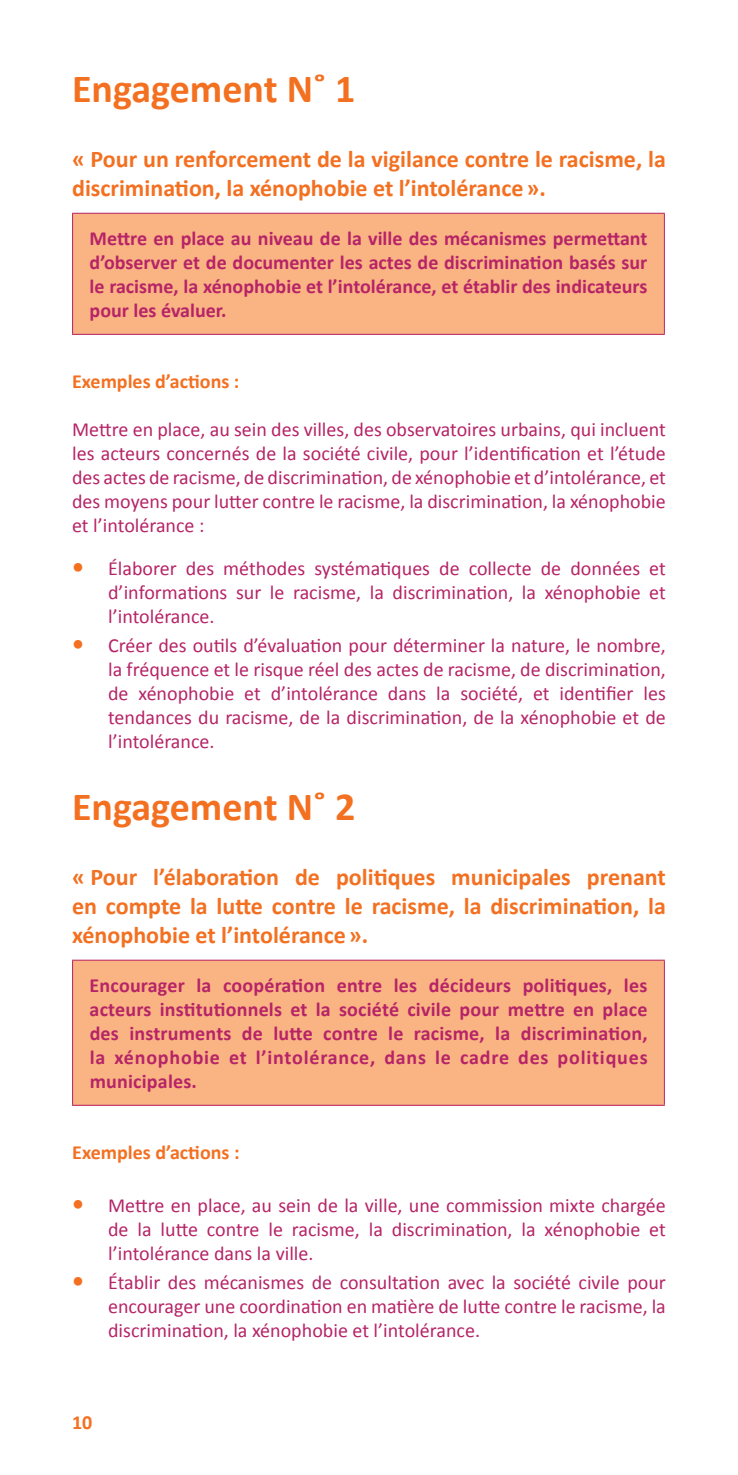
<style>
.page{position:relative;width:738px;height:1475px;background:#fff}
.page>*{position:absolute;margin:0;border:0;box-sizing:border-box;transform-origin:0 0}
.t1{font:700 40px "Calibri";color:#f37021}
.t2{font:700 24px/28.8px "Calibri";color:#f37021}
.t3{font:20px/24px "Calibri";color:#b62467;text-align:justify}
.t4{font:700 20px/24px "Calibri";letter-spacing:.005em;color:#b62467;text-align:justify}
.t5{font:700 20px "Calibri";color:#f37021}
.s1{font-weight:700;font-size:24px;color:#f37021}
</style>
<div class="page">
<div style="left:72px;top:213px;width:592px;height:121px;background:#fab383"></div>
<hr style="left:72px;top:213px;width:592px;height:1px;background:#b62467">
<hr style="left:72px;top:214px;width:1px;height:120px;background:#b62467">
<hr style="left:663px;top:214px;width:1px;height:120px;background:#b62467">
<hr style="left:72px;top:334px;width:592px;height:1px;background:#b62467">
<div style="left:72px;top:960px;width:592px;height:145px;background:#fab383"></div>
<hr style="left:72px;top:959px;width:592px;height:1px;background:#b62467">
<hr style="left:72px;top:960px;width:1px;height:144px;background:#b62467">
<hr style="left:663px;top:960px;width:1px;height:144px;background:#b62467">
<hr style="left:72px;top:1104px;width:592px;height:1px;background:#b62467">
<h1 class="t1" style="left:72px;top:64px;width:285px">Engagement N˚ 1</h1>
<p class="t2" style="left:72px;top:143px;width:595px">« Pour un renforcement de la vigilance contre le racisme, la discrimination, la xénophobie et l’intolérance».</p>
<p class="t4" style="left:90px;top:226px;width:559px">Mettre en place au niveau de la ville des mécanismes permettant d’observer et de documenter les actes de discrimination basés sur le racisme, la xénophobie et l’intolérance, et établir des indicateurs pour les évaluer.</p>
<p class="t5" style="left:72px;top:369px;width:169px">Exemples d’actions :</p>
<p class="t3" style="left:72px;top:416px;width:594px">Mettre en place, au sein des villes, des observatoires urbains, qui incluent les acteurs concernés de la société civile, pour l’identification et l’étude des actes de racisme, de discrimination, de xénophobie et d’intolérance, et des moyens pour lutter contre le racisme, la discrimination, la xénophobie et l’intolérance :</p>
<p class="t3" style="left:108px;top:555px;width:558px;text-indent:-36px"><span class="s1">•</span> Élaborer des méthodes systématiques de collecte de données et d’informations sur le racisme, la discrimination, la xénophobie et l’intolérance.</p>
<p class="t3" style="left:108px;top:632px;width:559px;text-indent:-36px"><span class="s1">•</span> Créer des outils d’évaluation pour déterminer la nature, le nombre, la fréquence et le risque réel des actes de racisme, de discrimination, de xénophobie et d’intolérance dans la société, et identifier les tendances du racisme, de la discrimination, de la xénophobie et de l’intolérance.</p>
<h1 class="t1" style="left:72px;top:782px;width:285px">Engagement N˚ 2</h1>
<p class="t2" style="left:72px;top:861px;width:595px;text-align:justify">« Pour l’élaboration de politiques municipales prenant en compte la lutte contre le racisme, la discrimination, la xénophobie et l’intolérance».</p>
<p class="t4" style="left:89px;top:972px;width:559px">Encourager la coopération entre les décideurs politiques, les acteurs institutionnels et la société civile pour mettre en place des instruments de lutte contre le racisme, la discrimination, la xénophobie et l’intolérance, dans le cadre des politiques municipales.</p>
<p class="t5" style="left:72px;top:1139px;width:169px">Exemples d’actions :</p>
<p class="t3" style="left:108px;top:1191px;width:558px;text-indent:-36px"><span class="s1">•</span> Mettre en place, au sein de la ville, une commission mixte chargée de la lutte contre le racisme, la discrimination, la xénophobie et l’intolérance dans la ville.</p>
<p class="t3" style="left:108px;top:1268px;width:559px;text-indent:-36px"><span class="s1">•</span> Établir des mécanismes de consultation avec la société civile pour encourager une coordination en matière de lutte contre le racisme, la discrimination, la xénophobie et l’intolérance.</p>
<p class="t5" style="left:72px;top:1409px;width:22px">10</p>
</div>
